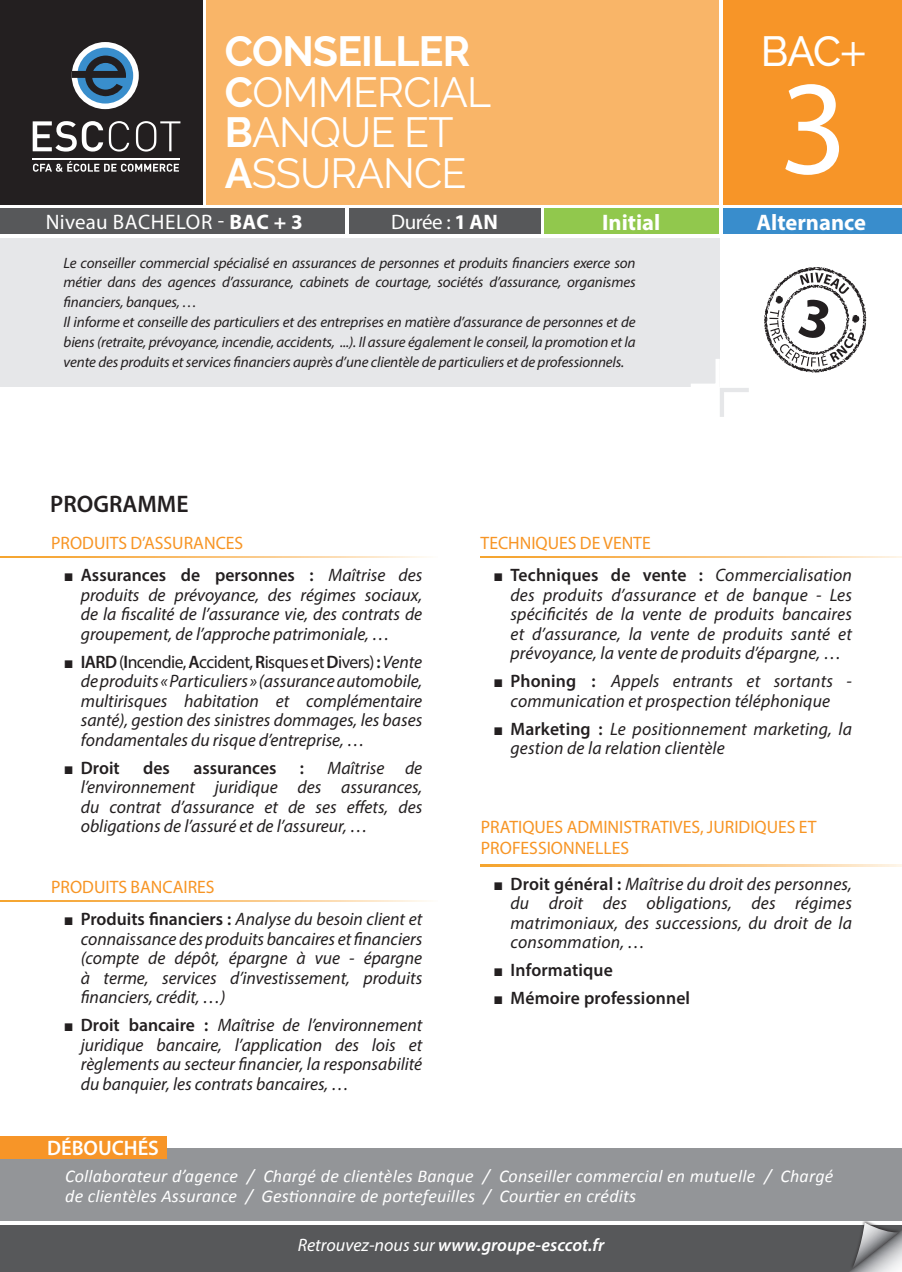
<style>
.page{position:relative;width:902px;height:1272px;background:#fff}
.page>*{position:absolute;margin:0;border:0;box-sizing:border-box;transform-origin:0 0}
.t1{font:135px "Myriad Pro";color:#fff}
.t2{font:42px "Raleway";letter-spacing:-.02em;color:#fff}
.t3{font:700 42px "Raleway";letter-spacing:-.02em;color:#fff}
.t4{font:500 42px "Raleway";color:#fff}
.t5{font:600 24px "Myriad Pro";color:#231f20}
.t6{font:700 22.5px "Myriad Pro";color:#fff}
.t7{font:21px "Myriad Pro";letter-spacing:.01em;color:#fff}
.t8{font:600 21px "Myriad Pro";color:#fff}
.t9{font:italic 18px/19.5px "Myriad Pro";color:#231f20;text-align:justify}
.t10{font:italic 18px/19.5px "Calibri";letter-spacing:.01em;color:#fff}
.t11{font:18px/21.3px "Myriad Pro";color:#f79525}
.t12{font:600 18px "Myriad Pro";letter-spacing:.01em;color:#231f20}
.t13{font:italic 600 18px "Myriad Pro";color:#fff}
.t14{font:italic 15px/19.8px "Myriad Pro";letter-spacing:-.01em;color:#231f20;text-align:justify}
.s1{font-weight:700}
.s2{font-family:"Myriad Pro";font-weight:400;font-size:45px}
.s3{font-family:"Arial";font-style:normal;font-size:16.5px}
.s4{font-weight:600;font-style:normal}
.s5{font-style:normal}
.s6{font-family:"Arial";font-weight:400;font-size:16.5px}
.s7{font-weight:400}
</style>
<div class="page">
<div style="left:0;top:1225px;width:901px;height:46px;background:#57585a"></div>
<div style="left:849px;top:1218px;width:52px;height:52px;background:#231f20;opacity:.75"></div>
<svg style="left:849px;top:1222px;width:52px;height:49px"></svg>
<svg style="left:480px;top:556px;width:421px;height:1px"></svg>
<div style="left:0;top:1147px;width:901px;height:73px;background:#939598"></div>
<div style="left:0;top:1136px;width:167px;height:23px;background:#f79528"></div>
<svg style="left:0;top:556px;width:427px;height:1px"></svg>
<svg style="left:0;top:900px;width:427px;height:1px"></svg>
<svg style="left:480px;top:864px;width:421px;height:2px"></svg>
<div style="left:0;top:0;width:202px;height:204px;background:#231f20"></div>
<svg style="left:33px;top:121px;width:70px;height:30px"></svg>
<svg style="left:109px;top:121px;width:20px;height:30px"></svg>
<svg style="left:136px;top:121px;width:44px;height:30px"></svg>
<svg style="left:72px;top:42px;width:67px;height:67px"></svg>
<div style="left:77px;top:48px;width:56px;height:55px;background:#398ecc;border-radius:50%"></div>
<svg style="left:72px;top:56px;width:54px;height:40px"></svg>
<hr style="left:32px;top:158px;width:147px;height:1px;background:#fff">
<svg style="left:33px;top:161px;width:146px;height:11px"></svg>
<div style="left:0;top:238px;width:719px;height:149px;background:#e6e7e9"></div>
<div style="left:349px;top:208px;width:191px;height:26px;background:#57585a"></div>
<div style="left:0;top:208px;width:344px;height:26px;background:#57585a"></div>
<div style="left:723px;top:208px;width:178px;height:26px;background:#398dcc"></div>
<div style="left:206px;top:0;width:513px;height:204px;background:#f9b568"></div>
<div style="left:723px;top:0;width:178px;height:204px;background:#f79528"></div>
<svg style="left:691px;top:256px;width:176px;height:161px"></svg>
<div style="left:544px;top:208px;width:175px;height:26px;background:#91c84d"></div>
<p class="t3" style="left:225px;top:27px;width:246px">CONSEILLER</p>
<p class="t2" style="left:225px;top:67px;width:268px"><span class="s1">C</span>OMMERCIAL</p>
<p class="t2" style="left:225px;top:108px;width:230px"><span class="s1">B</span>ANQUE ET</p>
<p class="t2" style="left:225px;top:148px;width:243px"><span class="s1">A</span>SSURANCE</p>
<p class="t4" style="left:760px;top:27px;width:107px">BAC<span class="s2">+</span></p>
<p class="t1" style="left:779px;top:45px;width:69px">3</p>
<p class="t7" style="left:46px;top:209px;width:258px">Niveau BACHELOR - <span class="s1">BAC + 3</span></p>
<p class="t7" style="left:391px;top:209px;width:108px">Durée : <span class="s1">1 AN</span></p>
<p class="t6" style="left:756px;top:207px;width:111px">Alternance</p>
<p class="t6" style="left:602px;top:207px;width:60px">Initial</p>
<p class="t14" style="left:64px;top:252px;width:573px">Le conseiller commercial spécialisé en assurances de personnes et produits financiers exerce son métier dans des agences d’assurance, cabinets de courtage, sociétés d’assurance, organismes financiers, banques, …</p>
<p class="t14" style="left:64px;top:312px;width:573px">Il informe et conseille des particuliers et des entreprises en matière d’assurance de personnes et de biens (retraite, prévoyance, incendie, accidents, ...). Il assure également le conseil, la promotion et la vente des produits et services financiers auprès d’une clientèle de particuliers et de professionnels.</p>
<p class="t5" style="left:50px;top:488px;width:140px">PROGRAMME</p>
<p class="t11" style="left:51px;top:531px;width:194px">PRODUITS D’ASSURANCES</p>
<p class="t9" style="left:81px;top:565px;width:343px;text-indent:-17px"><span class="s3">■</span> <span class="s4">Assurances de personnes :</span> Maîtrise des produits de prévoyance, des régimes sociaux, de la fiscalité de l’assurance vie, des contrats de groupement, de l’approche patrimoniale, …</p>
<p class="t9" style="left:81px;top:651px;width:343px;text-indent:-17px"><span class="s3">■</span> <span class="s4">IARD</span> <span class="s5">(</span><span class="s4">I</span><span class="s5">ncendie,</span> <span class="s4">A</span><span class="s5">ccident,</span> <span class="s4">R</span><span class="s5">isques et</span> <span class="s4">D</span><span class="s5">ivers)</span> <span class="s4">:</span> Vente de produits « Particuliers » (assurance automobile, multirisques habitation et complémentaire santé), gestion des sinistres dommages, les bases fondamentales du risque d’entreprise, …</p>
<p class="t12" style="left:64px;top:756px;width:57px"><span class="s6">■</span> Droit</p>
<p class="t12" style="left:143px;top:756px;width:28px">des</p>
<p class="t12" style="left:193px;top:756px;width:85px">assurances</p>
<p class="t12" style="left:300px;top:756px;width:6px">:</p>
<p class="t9" style="left:81px;top:757px;width:343px;text-indent:247px">Maîtrise de l’environnement juridique des assurances, du contrat d’assurance et de ses effets, des obligations de l’assuré et de l’assureur, …</p>
<p class="t11" style="left:51px;top:875px;width:165px">PRODUITS BANCAIRES</p>
<p class="t9" style="left:81px;top:909px;width:343px;text-indent:-17px"><span class="s3">■</span> <span class="s4">Produits financiers :</span> Analyse du besoin client et connaissance des produits bancaires et financiers (compte de dépôt, épargne à vue - épargne à terme, services d’investissement, produits financiers, crédit, …)</p>
<p class="t9" style="left:81px;top:1015px;width:343px;text-indent:-17px"><span class="s3">■</span> <span class="s4">Droit bancaire :</span> Maîtrise de l’environnement juridique bancaire, l’application des lois et règlements au secteur financier, la responsabilité du banquier, les contrats bancaires, …</p>
<p class="t11" style="left:480px;top:531px;width:172px">TECHNIQUES DE VENTE</p>
<p class="t9" style="left:510px;top:565px;width:343px;text-indent:-17px"><span class="s3">■</span> <span class="s4">Techniques de vente :</span> Commercialisation des produits d’assurance et de banque - Les spécificités de la vente de produits bancaires et d’assurance, la vente de produits santé et prévoyance, la vente de produits d’épargne, …</p>
<p class="t9" style="left:493px;top:671px;width:360px;text-align:center"><span class="s3">■</span> <span class="s4">Phoning :</span> Appels entrants et sortants - communication et prospection téléphonique</p>
<p class="t9" style="left:510px;top:718px;width:343px;text-indent:-17px"><span class="s3">■</span> <span class="s4">Marketing :</span> Le positionnement marketing, la gestion de la relation clientèle</p>
<p class="t11" style="left:481px;top:816px;width:337px">PRATIQUES ADMINISTRATIVES, JURIDIQUES ET<br>PROFESSIONNELLES</p>
<p class="t9" style="left:510px;top:873px;width:343px;text-indent:-17px"><span class="s3">■</span> <span class="s4">Droit général :</span> Maîtrise du droit des personnes, du droit des obligations, des régimes matrimoniaux, des successions, du droit de la consommation, …</p>
<p class="t12" style="left:493px;top:958px;width:121px"><span class="s6">■</span> Informatique</p>
<p class="t12" style="left:493px;top:986px;width:198px"><span class="s6">■</span> Mémoire professionnel</p>
<p class="t8" style="left:47px;top:1134px;width:113px">DÉBOUCHÉS</p>
<p class="t10" style="left:65px;top:1165px;width:769px">Collaborateur d’agence / Chargé de clientèles Banque / Conseiller commercial en mutuelle / Chargé de clientèles Assurance / Gestionnaire de portefeuilles / Courtier en crédits</p>
<p class="t13" style="left:297px;top:1233px;width:308px"><span class="s7">Retrouvez-nous sur</span> www.groupe-esccot.fr</p>
</div>
